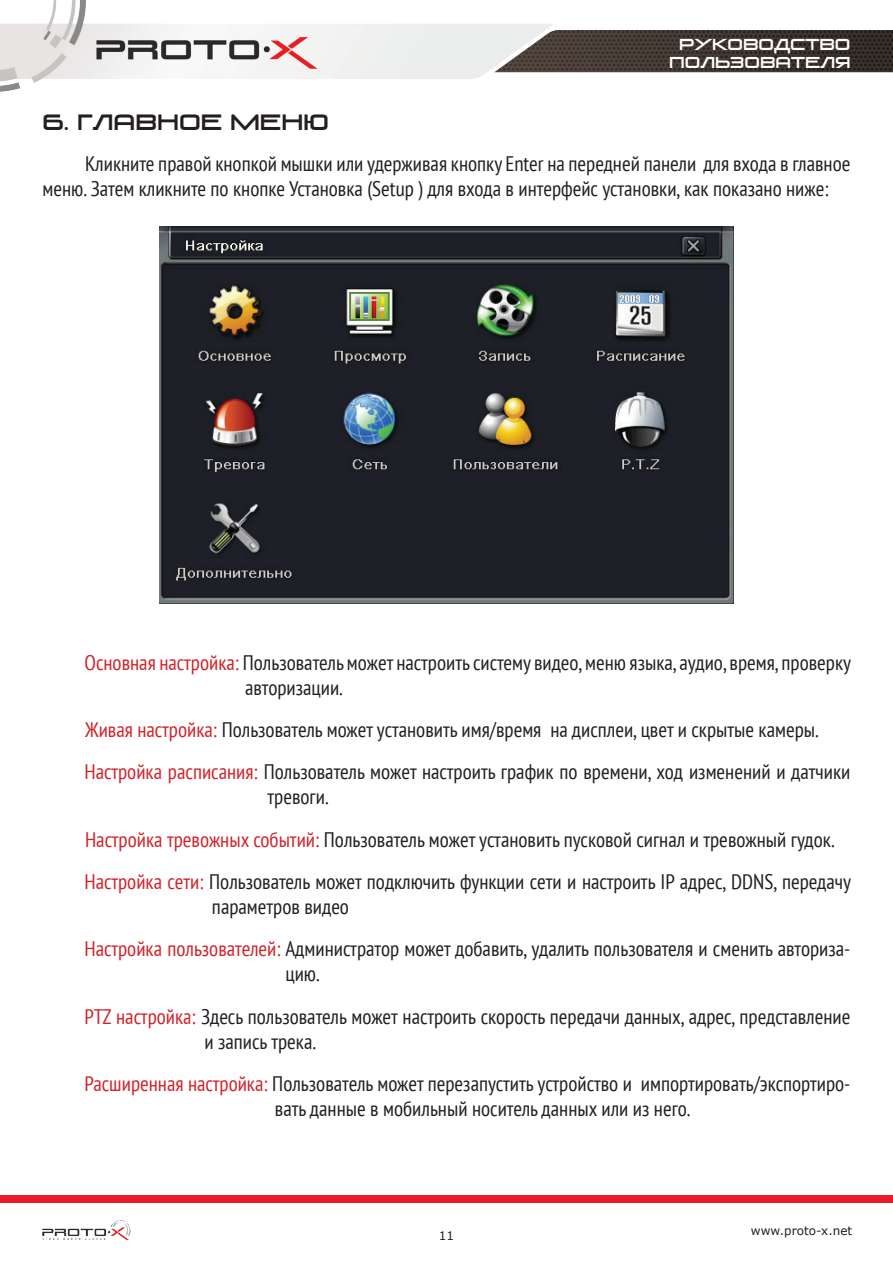
<style>
.page{position:relative;width:893px;height:1263px;background:#fff}
.page>*{position:absolute;margin:0;border:0;box-sizing:border-box;transform-origin:0 0}
.t1{font:condensed 21px/42.2px "PT Sans";color:#231f20}
.t2{font:21px "Venus Rising";color:#231f20}
.t3{font:15px/18px "Venus Rising";color:#fff;text-align:right}
.t4{font:12px "Verdana";color:#231f20}
.s1{color:#d1232a}
</style>
<div class="page">
<img style="left:0;top:0;width:893px;height:92px">
<div style="left:0;top:1196px;width:893px;height:7px;background:#ea1d26"></div>
<img style="left:43px;top:1220px;width:87px;height:20px">
<img style="left:159px;top:227px;width:575px;height:376px">
<p class="t3" style="left:669px;top:35px;width:183px">руководство поль3ователя</p>
<p class="t2" style="left:43px;top:110px;width:288px">6. главное меню</p>
<p class="t1" style="left:43px;top:151px;width:809px;line-height:25.2px;text-indent:43px">Кликните правой кнопкой мышки или удерживая кнопку Enter на передней панели для входа в главное меню. Затем кликните по кнопке Установка (Setup ) для входа в интерфейс установки, как показано ниже:</p>
<p class="t1" style="left:245px;top:649px;width:607px;line-height:25.2px;text-indent:-160px"><span class="s1">Основная настройка:</span> Пользователь может настроить систему видео, меню языка, аудио, время, проверку авторизации.</p>
<p class="t1" style="left:84px;top:708px;width:767px"><span class="s1">Живая настройка:</span> Пользователь может установить имя/время на дисплеи, цвет и скрытые камеры.<br><span class="s1">Настройка расписания:</span> Пользователь может настроить график по времени, ход изменений и датчики</p>
<p class="t1" style="left:84px;top:775px;width:768px;text-indent:183px">тревоги.<br><span class="s1">Настройка тревожных событий:</span> Пользователь может установить пусковой сигнал и тревожный гудок.<br><span class="s1">Настройка сети:</span> Пользователь может подключить функции сети и настроить IP адрес, DDNS, передачу</p>
<p class="t1" style="left:84px;top:885px;width:767px;text-indent:127px">параметров видео<br><span class="s1">Настройка пользователей:</span> Администратор может добавить, удалить пользователя и сменить авториза-</p>
<p class="t1" style="left:84px;top:952px;width:767px;text-indent:201px">цию.<br><span class="s1">PTZ настройка:</span> Здесь пользователь может настроить скорость передачи данных, адрес, представление</p>
<p class="t1" style="left:84px;top:1020px;width:767px;text-indent:120px">и запись трека.<br><span class="s1">Расширенная настройка:</span> Пользователь может перезапустить устройство и импортировать/экспортиро-</p>
<p class="t1" style="left:275px;top:1087px;width:417px">вать данные в мобильный носитель данных или из него.</p>
<p class="t4" style="left:439px;top:1227px;width:17px">11</p>
<p class="t4" style="left:751px;top:1222px;width:103px">www.proto-x.net</p>
</div>
